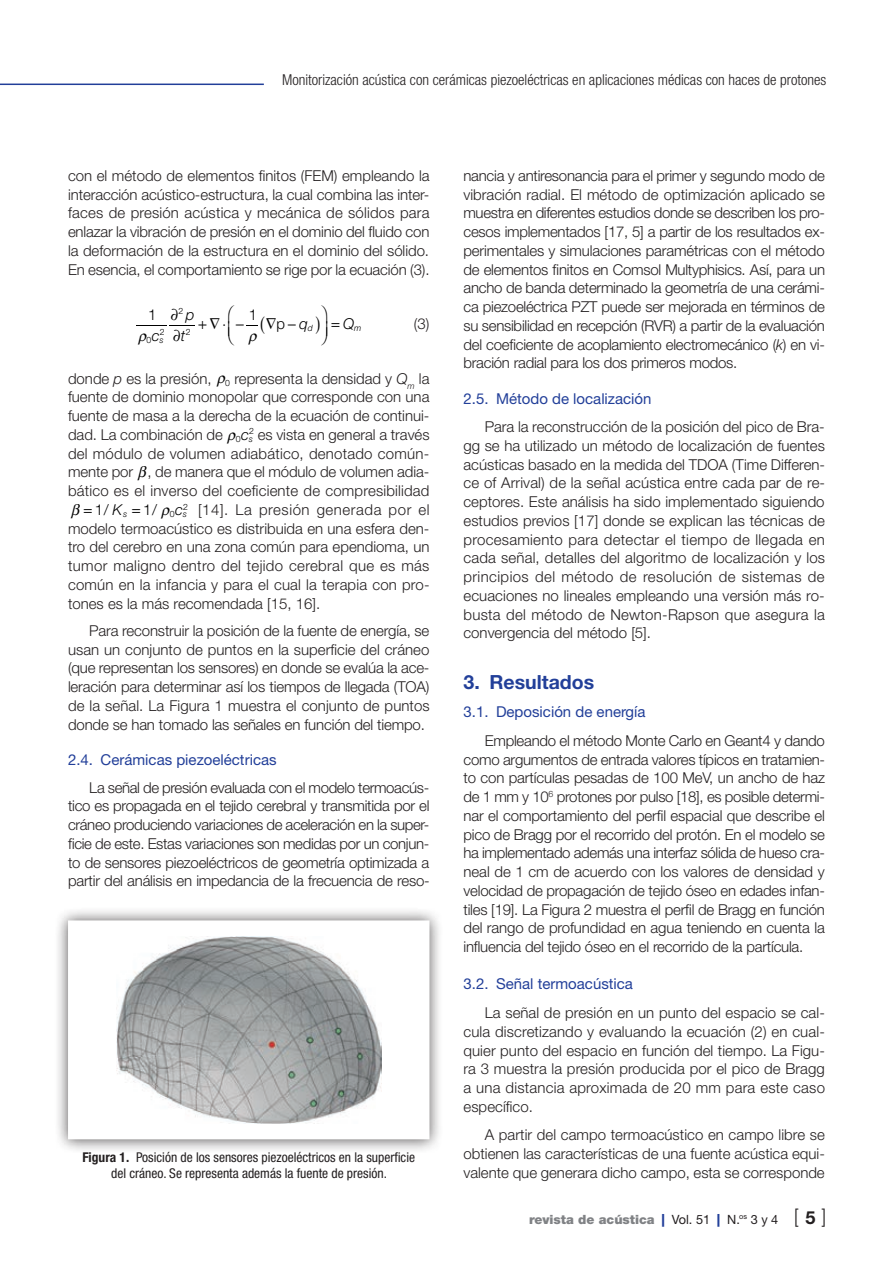
<style>
.page{position:relative;width:893px;height:1263px;background:#fff}
.page>*{position:absolute;margin:0;border:0;box-sizing:border-box;transform-origin:0 0}
.t1{font:700 19.5px "Helvetica Neue LT Std";color:#223f99}
.t2{font:700 18px "Helvetica Neue LT Std";color:#231f20}
.t3{font:300 15px/18.8px "Helvetica Neue LT Std";color:#231f20;text-align:justify}
.t4{font:15px "Helvetica Neue LT Std";color:#223f99}
.t5{font:300 condensed 15px "Helvetica Neue LT Std";color:#231f20}
.t6{font:300 15px "Helvetica Neue LT Std";color:#000}
.t7{font:italic 300 15px "Helvetica Neue LT Std";color:#000}
.t8{font:15px/19.4px "Symbol";color:#000}
.t9{font:condensed 13.5px/16.2px "Helvetica Neue LT Std";color:#231f20;text-align:center}
.t10{font:900 12.75px "Helvetica Neue LT Std";color:#808285}
.t11{font:300 8.7px "Helvetica Neue LT Std";color:#000}
.s1{font-style:italic}
.s2{font-style:italic;font-size:15px}
.s3{font-style:italic;color:#000}
.s4{font-weight:700}
.s5{color:#223f99}
.s6{font-weight:400;color:#231f20}
.s7{font-weight:300;font-size:19.8px;color:#231f20}
</style>
<div class="page">
<hr style="left:0;top:84px;width:264px;height:1px;background:#223f99">
<hr style="left:136px;top:325px;width:31px;height:1px;background:#000">
<div style="left:54px;top:906px;width:389px;height:247px;background:#231f20;opacity:.75"></div>
<div style="left:70px;top:922px;width:357px;height:215px;background:#fff"></div>
<img style="left:116px;top:936px;width:265px;height:188px">
<svg style="left:169px;top:325px;width:26px;height:1px"></svg>
<p class="t5" style="left:282px;top:71px;width:546px">Monitorización acústica con cerámicas piezoeléctricas en aplicaciones médicas con haces de protones</p>
<p class="t3" style="left:68px;top:166px;width:363px">con el método de elementos finitos (FEM) empleando la interacción acústico-estructura, la cual combina las inter&shy;faces de presión acústica y mecánica de sólidos para enlazar la vibración de presión en el dominio del fluido con la deformación de la estructura en el dominio del sólido.<br>En esencia, el comportamiento se rige por la ecuación (3).</p>
<p class="t6" style="left:148px;top:305px;width:10px">1</p>
<p class="t11" style="left:147px;top:334px;width:19px">0<sup>c</sup><span class="s1">s</span></p>
<p class="t8" style="left:228px;top:304px;width:7px">⎛ ⎝⎜</p>
<p class="t11" style="left:171px;top:306px;width:25px">∂2 <span class="s2">p</span></p>
<p class="t6" style="left:249px;top:305px;width:10px">1</p>
<p class="t7" style="left:321px;top:315px;width:42px">⎠⎟ Q<sub>m</sub></p>
<p class="t3" style="left:414px;top:314px;width:17px">(3)</p>
<p class="t3" style="left:68px;top:369px;width:363px">donde <span class="s1">p</span> es la presión, <sub>0</sub> representa la densidad y <span class="s1">Q</span><sub>m</sub> la fuente de dominio monopolar que corresponde con una fuente de masa a la derecha de la ecuación de continui&shy;dad. La combinación de <sub>0</sub><span class="s3">c</span><sub>s</sub></p>
<p class="t7" style="left:173px;top:326px;width:73px">∂t<sup>2</sup> ∇⋅ −</p>
<p class="t6" style="left:266px;top:315px;width:48px">∇p− <span class="s1">q</span><sub>d</sub></p>
<p class="t11" style="left:160px;top:327px;width:6px">2</p>
<p class="t3" style="left:249px;top:425px;width:182px"><sup>2</sup> es vista en general a través</p>
<p class="t3" style="left:68px;top:444px;width:363px">del módulo de volumen adiabático, denotado común-</p>
<p class="t3" style="left:68px;top:462px;width:363px">mente por , de manera que el módulo de volumen adia-</p>
<p class="t3" style="left:68px;top:481px;width:363px">bático es el inverso del coeficiente de compresibilidad</p>
<p class="t6" style="left:95px;top:500px;width:94px">1/ <span class="s1">K</span><sub>s</sub> 1/ <sub>0</sub><span class="s1">c</span><sub>s</sub></p>
<p class="t3" style="left:68px;top:500px;width:363px;text-indent:115px"><sup>2</sup> [14]. La presión generada por el modelo termoacústico es distribuida en una esfera den&shy;tro del cerebro en una zona común para ependioma, un tumor maligno dentro del tejido cerebral que es más común en la infancia y para el cual la terapia con pro&shy;tones es la más recomendada [15, 16].</p>
<p class="t3" style="left:68px;top:621px;width:363px;text-indent:21px">Para reconstruir la posición de la fuente de energía, se usan un conjunto de puntos en la superficie del cráneo (que representan los sensores) en donde se evalúa la ace&shy;leración para determinar así los tiempos de llegada (TOA) de la señal. La Figura 1 muestra el conjunto de puntos donde se han tomado las señales en función del tiempo.</p>
<p class="t4" style="left:68px;top:751px;width:210px">2.4. Cerámicas piezoeléctricas</p>
<p class="t3" style="left:68px;top:778px;width:363px;text-indent:21px">La señal de presión evaluada con el modelo termoacús&shy;tico es propagada en el tejido cerebral y transmitida por el cráneo produciendo variaciones de aceleración en la super&shy;ficie de este. Estas variaciones son medidas por un conjun&shy;to de sensores piezoeléctricos de geometría optimizada a partir del análisis en impedancia de la frecuencia de reso-</p>
<p class="t9" style="left:82px;top:1149px;width:334px"><span class="s4">Figura 1.</span> Posición de los sensores piezoeléctricos en la superficie del cráneo. Se representa además la fuente de presión.</p>
<p class="t3" style="left:463px;top:166px;width:363px">nancia y antiresonancia para el primer y segundo modo de vibración radial. El método de optimización aplicado se muestra en diferentes estudios donde se describen los pro&shy;cesos implementados [17, 5] a partir de los resultados ex&shy;perimentales y simulaciones paramétricas con el método de elementos finitos en Comsol Multyphisics. Así, para un ancho de banda determinado la geometría de una cerámi&shy;ca piezoeléctrica PZT puede ser mejorada en términos de su sensibilidad en recepción (RVR) a partir de la evaluación del coeficiente de acoplamiento electromecánico (<span class="s1">k</span>) en vi&shy;bración radial para los dos primeros modos.</p>
<p class="t4" style="left:463px;top:390px;width:190px">2.5. Método de localización</p>
<p class="t3" style="left:463px;top:417px;width:363px;text-indent:21px">Para la reconstrucción de la posición del pico de Bra&shy;gg se ha utilizado un método de localización de fuentes acústicas basado en la medida del TDOA (Time Differen&shy;ce of Arrival) de la señal acústica entre cada par de re&shy;ceptores. Este análisis ha sido implementado siguiendo estudios previos [17] donde se explican las técnicas de procesamiento para detectar el tiempo de llegada en cada señal, detalles del algoritmo de localización y los principios del método de resolución de sistemas de ecuaciones no lineales empleando una versión más ro&shy;busta del método de Newton-Rapson que asegura la convergencia del método [5].</p>
<h1 class="t1" style="left:463px;top:670px;width:132px">3. Resultados</h1>
<p class="t4" style="left:463px;top:703px;width:184px">3.1. Deposición de energía</p>
<p class="t3" style="left:463px;top:731px;width:363px;text-indent:21px">Empleando el método Monte Carlo en Geant4 y dando como argumentos de entrada valores típicos en tratamien&shy;to con partículas pesadas de 100 MeV, un ancho de haz de 1 mm y 10<sup>6</sup> protones por pulso [18], es posible determi&shy;nar el comportamiento del perfil espacial que describe el pico de Bragg por el recorrido del protón. En el modelo se ha implementado además una interfaz sólida de hueso cra&shy;neal de 1 cm de acuerdo con los valores de densidad y velocidad de propagación de tejido óseo en edades infan&shy;tiles [19]. La Figura 2 muestra el perfil de Bragg en función del rango de profundidad en agua teniendo en cuenta la influencia del tejido óseo en el recorrido de la partícula.</p>
<p class="t4" style="left:463px;top:975px;width:171px">3.2. Señal termoacústica</p>
<p class="t3" style="left:463px;top:1003px;width:363px;text-indent:21px">La señal de presión en un punto del espacio se cal&shy;cula discretizando y evaluando la ecuación (2) en cual&shy;quier punto del espacio en función del tiempo. La Figu&shy;ra 3 muestra la presión producida por el pico de Bragg a una distancia aproximada de 20 mm para este caso específico.</p>
<p class="t3" style="left:463px;top:1125px;width:363px;text-indent:21px">A partir del campo termoacústico en campo libre se obtienen las características de una fuente acústica equi&shy;valente que generara dicho campo, esta se corresponde</p>
<p class="t10" style="left:529px;top:1212px;width:299px">revista de acústica <span class="s5">|</span> <span class="s6">Vol. 51</span> <span class="s5">|</span> <span class="s6">N.</span><sup>os</sup> <span class="s6">3 y 4</span> <span class="s7">[ ]</span></p>
<p class="t2" style="left:805px;top:1207px;width:12px">5</p>
</div>
